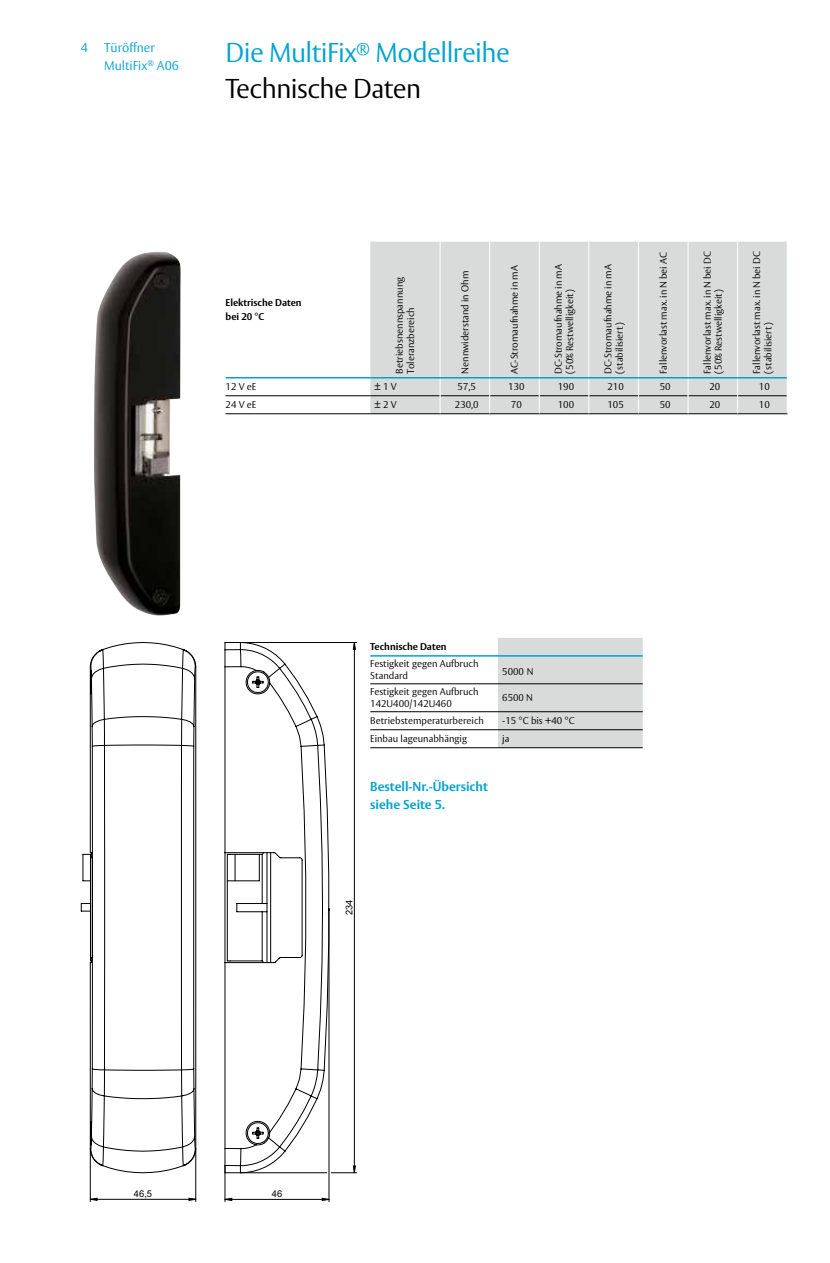
<style>
.page{position:relative;width:830px;height:1263px;background:#fff}
.page>*{position:absolute;margin:0;border:0;box-sizing:border-box;transform-origin:0 0}
.t1{font:300 27px/36px "ASSA Vesta";letter-spacing:-.02em;color:#00a3d1}
.t2{font:700 12.75px/18px "ASSA Vesta";color:#00a3d1}
.t3{font:300 12.75px/18px "ASSA Vesta";color:#00a3d1}
.t4{font:300 9.75px/11.2px "ASSA Vesta";color:#000}
.t5{font:700 9.75px/14.2px "ASSA Vesta";color:#000}
.t6{font:9.3px "Arial";color:#000}
.s1{color:#000}
</style>
<div class="page">
<div style="left:370px;top:242px;width:416px;height:171px;background:#d9dada"></div>
<hr style="left:225px;top:395px;width:145px;height:1px;background:#000">
<hr style="left:225px;top:413px;width:145px;height:1px;background:#000">
<hr style="left:370px;top:395px;width:69px;height:1px;background:#000">
<hr style="left:370px;top:413px;width:70px;height:1px;background:#000">
<hr style="left:440px;top:395px;width:49px;height:1px;background:#000">
<hr style="left:490px;top:395px;width:48px;height:1px;background:#000">
<hr style="left:539px;top:395px;width:49px;height:1px;background:#000">
<hr style="left:589px;top:395px;width:48px;height:1px;background:#000">
<hr style="left:638px;top:395px;width:49px;height:1px;background:#000">
<hr style="left:688px;top:395px;width:48px;height:1px;background:#000">
<hr style="left:737px;top:395px;width:49px;height:1px;background:#000">
<hr style="left:440px;top:413px;width:49px;height:1px;background:#000">
<hr style="left:489px;top:413px;width:50px;height:1px;background:#000">
<hr style="left:539px;top:413px;width:49px;height:1px;background:#000">
<hr style="left:588px;top:413px;width:50px;height:1px;background:#000">
<hr style="left:638px;top:413px;width:49px;height:1px;background:#000">
<hr style="left:687px;top:413px;width:50px;height:1px;background:#000">
<hr style="left:737px;top:413px;width:50px;height:1px;background:#000">
<hr style="left:439px;top:242px;width:1px;height:135px;background:#fff">
<hr style="left:489px;top:242px;width:1px;height:135px;background:#fff">
<hr style="left:538px;top:242px;width:1px;height:135px;background:#fff">
<hr style="left:588px;top:242px;width:1px;height:135px;background:#fff">
<hr style="left:637px;top:242px;width:1px;height:135px;background:#fff">
<hr style="left:687px;top:242px;width:1px;height:135px;background:#fff">
<hr style="left:736px;top:242px;width:1px;height:135px;background:#fff">
<svg style="left:439px;top:378px;width:1px;height:35px"></svg>
<svg style="left:489px;top:378px;width:1px;height:35px"></svg>
<svg style="left:538px;top:378px;width:1px;height:35px"></svg>
<svg style="left:588px;top:378px;width:1px;height:35px"></svg>
<svg style="left:637px;top:378px;width:1px;height:35px"></svg>
<svg style="left:687px;top:378px;width:1px;height:35px"></svg>
<svg style="left:736px;top:378px;width:1px;height:35px"></svg>
<svg style="left:786px;top:378px;width:1px;height:35px"></svg>
<hr style="left:225px;top:377px;width:145px;height:1px;background:#00a3d1">
<hr style="left:370px;top:377px;width:70px;height:1px;background:#00a3d1">
<hr style="left:440px;top:377px;width:49px;height:1px;background:#00a3d1">
<hr style="left:489px;top:377px;width:50px;height:1px;background:#00a3d1">
<hr style="left:539px;top:377px;width:49px;height:1px;background:#00a3d1">
<hr style="left:588px;top:377px;width:50px;height:1px;background:#00a3d1">
<hr style="left:638px;top:377px;width:49px;height:1px;background:#00a3d1">
<hr style="left:687px;top:377px;width:50px;height:1px;background:#00a3d1">
<hr style="left:737px;top:377px;width:49px;height:1px;background:#00a3d1">
<div style="left:497px;top:638px;width:145px;height:109px;background:#d9dada"></div>
<hr style="left:370px;top:711px;width:127px;height:1px;background:#000">
<hr style="left:497px;top:711px;width:145px;height:1px;background:#000">
<hr style="left:370px;top:729px;width:127px;height:1px;background:#000">
<hr style="left:497px;top:729px;width:145px;height:1px;background:#000">
<hr style="left:370px;top:747px;width:127px;height:1px;background:#000">
<hr style="left:497px;top:747px;width:145px;height:1px;background:#000">
<hr style="left:370px;top:655px;width:127px;height:2px;background:#00a3d1">
<hr style="left:497px;top:655px;width:145px;height:2px;background:#00a3d1">
<hr style="left:370px;top:683px;width:127px;height:1px;background:#000">
<hr style="left:497px;top:683px;width:145px;height:1px;background:#000">
<img style="left:94px;top:252px;width:87px;height:364px">
<hr style="left:328px;top:908px;width:1px;height:294px;background:#000">
<hr style="left:224px;top:1165px;width:1px;height:37px;background:#000">
<svg style="left:225px;top:1198px;width:104px;height:2px"></svg>
<svg style="left:329px;top:642px;width:27px;height:531px"></svg>
<svg style="left:325px;top:642px;width:4px;height:531px"></svg>
<svg style="left:225px;top:642px;width:100px;height:531px"></svg>
<svg style="left:81px;top:679px;width:190px;height:457px"></svg>
<hr style="left:530px;top:908px;width:1px;height:294px;background:#000">
<hr style="left:426px;top:1165px;width:1px;height:37px;background:#000">
<hr style="left:195px;top:1148px;width:1px;height:53px;background:#000">
<hr style="left:90px;top:1148px;width:1px;height:53px;background:#000">
<hr style="left:556px;top:642px;width:1px;height:531px;background:#000">
<svg style="left:91px;top:1198px;width:105px;height:2px"></svg>
<svg style="left:89px;top:642px;width:107px;height:531px"></svg>
<svg style="left:89px;top:649px;width:107px;height:517px"></svg>
<h2 class="t3" style="left:81px;top:40px;width:9px">4</h2>
<h2 class="t3" style="left:104px;top:39px;width:76px">Türöffner<br>MultiFix<sup>®</sup> A06</h2>
<h1 class="t1" style="left:225px;top:35px;width:286px">Die MultiFix<sup>®</sup> Modellreihe<br><span class="s1">Technische Daten</span></h1>
<p class="t5" style="left:225px;top:295px;width:78px">Elektrische Daten bei 20 °C</p>
<p class="t4" style="left:394px;top:373px;width:98px;rotate:-90deg">Betriebsnennspannung<br>Toleranzbereich</p>
<p class="t4" style="left:459px;top:373px;width:104px;rotate:-90deg">Nennwiderstand in Ohm</p>
<p class="t4" style="left:509px;top:373px;width:110px;rotate:-90deg">AC-Stromaufnahme in mA</p>
<p class="t4" style="left:553px;top:373px;width:111px;rotate:-90deg">DC-Stromaufnahme in mA (50% Restwelligkeit)</p>
<p class="t4" style="left:602px;top:373px;width:111px;rotate:-90deg">DC-Stromaufnahme in mA (stabilisiert)</p>
<p class="t4" style="left:657px;top:373px;width:123px;rotate:-90deg">Fallenvorlast max. in N bei AC</p>
<p class="t4" style="left:701px;top:373px;width:124px;rotate:-90deg">Fallenvorlast max. in N bei DC (50% Restwelligkeit)</p>
<p class="t4" style="left:751px;top:373px;width:124px;rotate:-90deg">Fallenvorlast max. in N bei DC (stabilisiert)</p>
<p class="t4" style="left:225px;top:382px;width:32px">12 V eE</p>
<p class="t4" style="left:374px;top:382px;width:24px">± 1 V</p>
<p class="t4" style="left:457px;top:382px;width:20px">57,5</p>
<p class="t4" style="left:508px;top:382px;width:18px">130</p>
<p class="t4" style="left:557px;top:382px;width:18px">190</p>
<p class="t4" style="left:607px;top:382px;width:18px">210</p>
<p class="t4" style="left:659px;top:382px;width:12px">50</p>
<p class="t4" style="left:709px;top:382px;width:12px">20</p>
<p class="t4" style="left:758px;top:382px;width:12px">10</p>
<p class="t4" style="left:225px;top:400px;width:32px">24 V eE</p>
<p class="t4" style="left:374px;top:400px;width:24px">± 2 V</p>
<p class="t4" style="left:454px;top:400px;width:25px">230,0</p>
<p class="t4" style="left:510px;top:400px;width:12px">70</p>
<p class="t4" style="left:557px;top:400px;width:18px">100</p>
<p class="t4" style="left:607px;top:400px;width:18px">105</p>
<p class="t4" style="left:659px;top:400px;width:12px">50</p>
<p class="t4" style="left:709px;top:400px;width:12px">20</p>
<p class="t4" style="left:758px;top:400px;width:12px">10</p>
<p class="t5" style="left:370px;top:640px;width:78px">Technische Daten</p>
<p class="t4" style="left:370px;top:658px;width:110px;line-height:12px">Festigkeit gegen Aufbruch<br>Standard</p>
<p class="t4" style="left:502px;top:666px;width:33px">5000 N</p>
<p class="t4" style="left:370px;top:686px;width:110px;line-height:12px">Festigkeit gegen Aufbruch<br>142U400/142U460</p>
<p class="t4" style="left:502px;top:693px;width:32px">6500 N</p>
<p class="t4" style="left:370px;top:715px;width:115px">Betriebstemperaturbereich</p>
<p class="t4" style="left:502px;top:715px;width:74px">-15 °C bis +40 °C</p>
<p class="t4" style="left:370px;top:733px;width:98px">Einbau lageunabhängig</p>
<p class="t4" style="left:502px;top:733px;width:9px">ja</p>
<h2 class="t2" style="left:370px;top:778px;width:119px">Bestell-Nr.-Übersicht siehe Seite 5.</h2>
<p class="t6" style="left:343px;top:915px;width:17px;rotate:-90deg">234</p>
<p class="t6" style="left:134px;top:1188px;width:20px">46,5</p>
<p class="t6" style="left:272px;top:1188px;width:12px">46</p>
</div>
